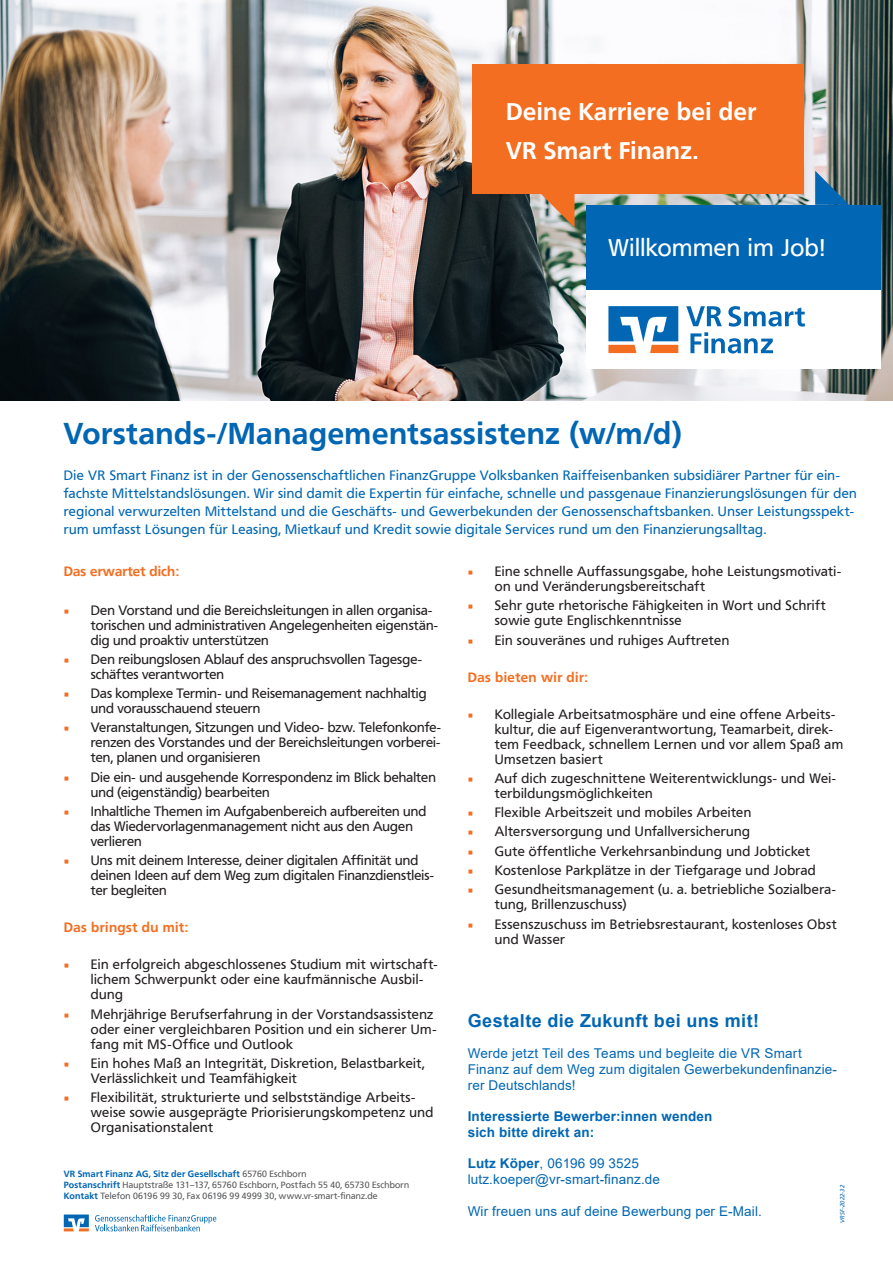
<style>
.page{position:relative;width:893px;height:1263px;background:#fff}
.page>*{position:absolute;margin:0;border:0;box-sizing:border-box;transform-origin:0 0}
.Überschrift___Zeile{font:700 30px "Frutiger VR";letter-spacing:.025em;color:#0166b3}
.t1{font:700 24px/39px "Frutiger VR";letter-spacing:.02em;color:#fff}
.t2{font:24px "Frutiger VR";letter-spacing:.02em;color:#fff}
.Unter-Überschrift{font:700 18px "Arial";letter-spacing:.02em;color:#0166b3}
.t3{font:13.5px/15px "Frutiger VR";letter-spacing:.03em;color:#231f20}
.t4{font:13.5px/15px "Frutiger VR";letter-spacing:.01em;color:#231f20}
.Überschrift___Zeile-2{font:13.5px/18px "Frutiger VR";letter-spacing:.035em;color:#0166b3}
.t5{font:13.5px/15.8px "Arial";letter-spacing:.01em;color:#0166b3}
.t6{font:13.5px/15px "Frutiger VR";letter-spacing:.005em;color:#231f20}
.t7{font:700 13.5px "Arial";letter-spacing:.01em;color:#0166b3}
.Text{font:700 13.5px "Frutiger VR";letter-spacing:.03em;color:#f36e21}
.Text-2{font:700 13.5px "Frutiger VR";letter-spacing:.01em;color:#f36e21}
.Impressum{font:9px "Frutiger VR";letter-spacing:.025em;color:#57585a}
.Impressum-2{font:700 9px "Frutiger VR";letter-spacing:.025em;color:#0166b3}
.t8{font:italic 6px "Frutiger VR";letter-spacing:.005em;color:#0166b3}
.s1{font-family:"Minion Pro";color:#f36e21}
.s2{font-weight:400;color:#57585a}
.s3{font-weight:700;color:#0166b3}
.s4{font-weight:700}
</style>
<div class="page">
<svg style="left:95px;top:1214px;width:121px;height:17px"></svg>
<svg style="left:64px;top:1214px;width:25px;height:17px"></svg>
<img style="left:0;top:0;width:893px;height:400px">
<div style="left:472px;top:64px;width:332px;height:129px;background:#f36e21"></div>
<svg style="left:540px;top:193px;width:34px;height:34px"></svg>
<svg style="left:815px;top:171px;width:34px;height:34px"></svg>
<div style="left:586px;top:205px;width:294px;height:85px;background:#0166b3"></div>
<div style="left:586px;top:290px;width:294px;height:79px;background:#fff"></div>
<svg style="left:608px;top:306px;width:197px;height:48px"></svg>
<p class="t1" style="left:506px;top:93px;width:252px">Deine Karriere bei der<br>VR Smart Finanz.</p>
<p class="t2" style="left:608px;top:234px;width:218px">Willkommen im Job!</p>
<p class="Überschrift___Zeile" style="left:64px;top:416px;width:620px">Vorstands-/Managementsassistenz (w/m/d)</p>
<p class="Überschrift___Zeile-2" style="left:64px;top:467px;width:794px">Die VR Smart Finanz ist in der Genossenschaftlichen FinanzGruppe Volksbanken Raiffeisenbanken subsidiärer Partner für ein&shy;fachste Mittelstandslösungen. Wir sind damit die Expertin für einfache, schnelle und passgenaue Finanzierungslösungen für den regional verwurzelten Mittelstand und die Geschäfts- und Gewerbekunden der Genossenschaftsbanken. Unser Leistungsspekt&shy;rum umfasst Lösungen für Leasing, Mietkauf und Kredit sowie digitale Services rund um den Finanzierungsalltag.</p>
<p class="Text-2" style="left:64px;top:563px;width:117px">Das erwartet dich:</p>
<p class="t4" style="left:91px;top:603px;width:349px;text-indent:-27px"><span class="s1">■</span> Den Vorstand und die Bereichsleitungen in allen organisa&shy;torischen und administrativen Angelegenheiten eigenstän&shy;dig und proaktiv unterstützen</p>
<p class="t4" style="left:91px;top:652px;width:333px;text-indent:-27px"><span class="s1">■</span> Den reibungslosen Ablauf des anspruchsvollen Tagesge&shy;schäftes verantworten</p>
<p class="t6" style="left:91px;top:686px;width:337px;text-indent:-27px"><span class="s1">■</span> Das komplexe Termin- und Reisemanagement nachhaltig und vorausschauend steuern</p>
<p class="t3" style="left:91px;top:720px;width:352px;text-align:justify;text-indent:-27px"><span class="s1">■</span> Veranstaltungen, Sitzungen und Video- bzw. Telefonkonfe&shy;renzen des Vorstandes und der Bereichsleitungen vorberei&shy;ten, planen und organisieren</p>
<p class="t4" style="left:91px;top:770px;width:347px;text-indent:-27px"><span class="s1">■</span> Die ein- und ausgehende Korrespondenz im Blick behalten und (eigenständig) bearbeiten</p>
<p class="t4" style="left:91px;top:804px;width:337px;text-indent:-27px"><span class="s1">■</span> Inhaltliche Themen im Aufgabenbereich aufbereiten und das Wiedervorlagenmanagement nicht aus den Augen verlieren</p>
<p class="t4" style="left:91px;top:853px;width:345px;text-indent:-27px"><span class="s1">■</span> Uns mit deinem Interesse, deiner digitalen Affinität und deinen Ideen auf dem Weg zum digitalen Finanzdienstleis&shy;ter begleiten</p>
<p class="Text" style="left:64px;top:919px;width:126px">Das bringst du mit:</p>
<p class="t3" style="left:91px;top:957px;width:348px;text-indent:-27px"><span class="s1">■</span> Ein erfolgreich abgeschlossenes Studium mit wirtschaft&shy;lichem Schwerpunkt oder eine kaufmännische Ausbil&shy;dung</p>
<p class="t3" style="left:91px;top:1006px;width:347px;text-indent:-27px"><span class="s1">■</span> Mehrjährige Berufserfahrung in der Vorstandsassistenz oder einer vergleichbaren Position und ein sicherer Um&shy;fang mit MS-Office und Outlook</p>
<p class="t3" style="left:91px;top:1056px;width:335px;text-indent:-27px"><span class="s1">■</span> Ein hohes Maß an Integrität, Diskretion, Belastbarkeit,<br>Verlässlichkeit und Teamfähigkeit</p>
<p class="t3" style="left:91px;top:1090px;width:344px;text-indent:-27px"><span class="s1">■</span> Flexibilität, strukturierte und selbstständige Arbeits&shy;weise sowie ausgeprägte Priorisierungskompetenz und<br>Organisationstalent</p>
<p class="Impressum-2" style="left:64px;top:1168px;width:244px">VR Smart Finanz AG, Sitz der Gesellschaft <span class="s2">65760 Eschborn</span></p>
<p class="Impressum" style="left:64px;top:1179px;width:347px"><span class="s3">Postanschrift</span> Hauptstraße 131–137, 65760 Eschborn, Postfach 55 40, 65730 Eschborn</p>
<p class="Impressum" style="left:64px;top:1190px;width:315px"><span class="s3">Kontakt</span> Telefon 06196 99 30, Fax 06196 99 4999 30, www.vr-smart-finanz.de</p>
<p class="t3" style="left:495px;top:564px;width:348px;text-indent:-27px"><span class="s1">■</span> Eine schnelle Auffassungsgabe, hohe Leistungsmotivati&shy;on und Veränderungsbereitschaft</p>
<p class="t3" style="left:495px;top:598px;width:332px;text-indent:-27px"><span class="s1">■</span> Sehr gute rhetorische Fähigkeiten in Wort und Schrift sowie gute Englischkenntnisse</p>
<p class="t3" style="left:468px;top:633px;width:263px"><span class="s1">■</span> Ein souveränes und ruhiges Auftreten</p>
<p class="Text" style="left:468px;top:669px;width:122px">Das bieten wir dir:</p>
<p class="t3" style="left:495px;top:707px;width:350px;text-indent:-27px"><span class="s1">■</span> Kollegiale Arbeitsatmosphäre und eine offene Arbeits&shy;kultur, die auf Eigenverantwortung, Teamarbeit, direk&shy;tem Feedback, schnellem Lernen und vor allem Spaß am Umsetzen basiert</p>
<p class="t3" style="left:495px;top:771px;width:343px;text-indent:-27px"><span class="s1">■</span> Auf dich zugeschnittene Weiterentwicklungs- und Wei&shy;terbildungsmöglichkeiten</p>
<p class="t3" style="left:468px;top:805px;width:285px"><span class="s1">■</span> Flexible Arbeitszeit und mobiles Arbeiten</p>
<p class="t3" style="left:468px;top:824px;width:284px"><span class="s1">■</span> Altersversorgung und Unfallversicherung</p>
<p class="t3" style="left:468px;top:844px;width:344px"><span class="s1">■</span> Gute öffentliche Verkehrsanbindung und Jobticket</p>
<p class="t3" style="left:468px;top:863px;width:350px"><span class="s1">■</span> Kostenlose Parkplätze in der Tiefgarage und Jobrad</p>
<p class="t3" style="left:495px;top:882px;width:343px;text-indent:-27px"><span class="s1">■</span> Gesundheitsmanagement (u. a. betriebliche Sozialbera&shy;tung, Brillenzuschuss)</p>
<p class="t3" style="left:495px;top:916px;width:344px;text-indent:-27px"><span class="s1">■</span> Essenszuschuss im Betriebsrestaurant, kostenloses Obst und Wasser</p>
<p class="Unter-Überschrift" style="left:468px;top:1007px;width:293px">Gestalte die Zukunft bei uns mit!</p>
<p class="t5" style="left:468px;top:1045px;width:371px">Werde jetzt Teil des Teams und begleite die VR Smart<br>Finanz auf dem Weg zum digitalen Gewerbekundenfinanzie&shy;rer Deutschlands!</p>
<p class="t7" style="left:468px;top:1107px;width:246px">Interessierte Bewerber:innen wenden</p>
<p class="t7" style="left:468px;top:1122px;width:128px">sich bitte direkt an:</p>
<p class="t5" style="left:468px;top:1155px;width:173px"><span class="s4">Lutz Köper</span>, 06196 99 3525</p>
<p class="t5" style="left:468px;top:1171px;width:194px">lutz.koeper@vr-smart-finanz.de</p>
<p class="t5" style="left:468px;top:1203px;width:296px">Wir freuen uns auf deine Bewerbung per E-Mail.</p>
<p class="t8" style="left:839px;top:1222px;width:39px;rotate:-90deg">VRSF-2022-32</p>
</div>
